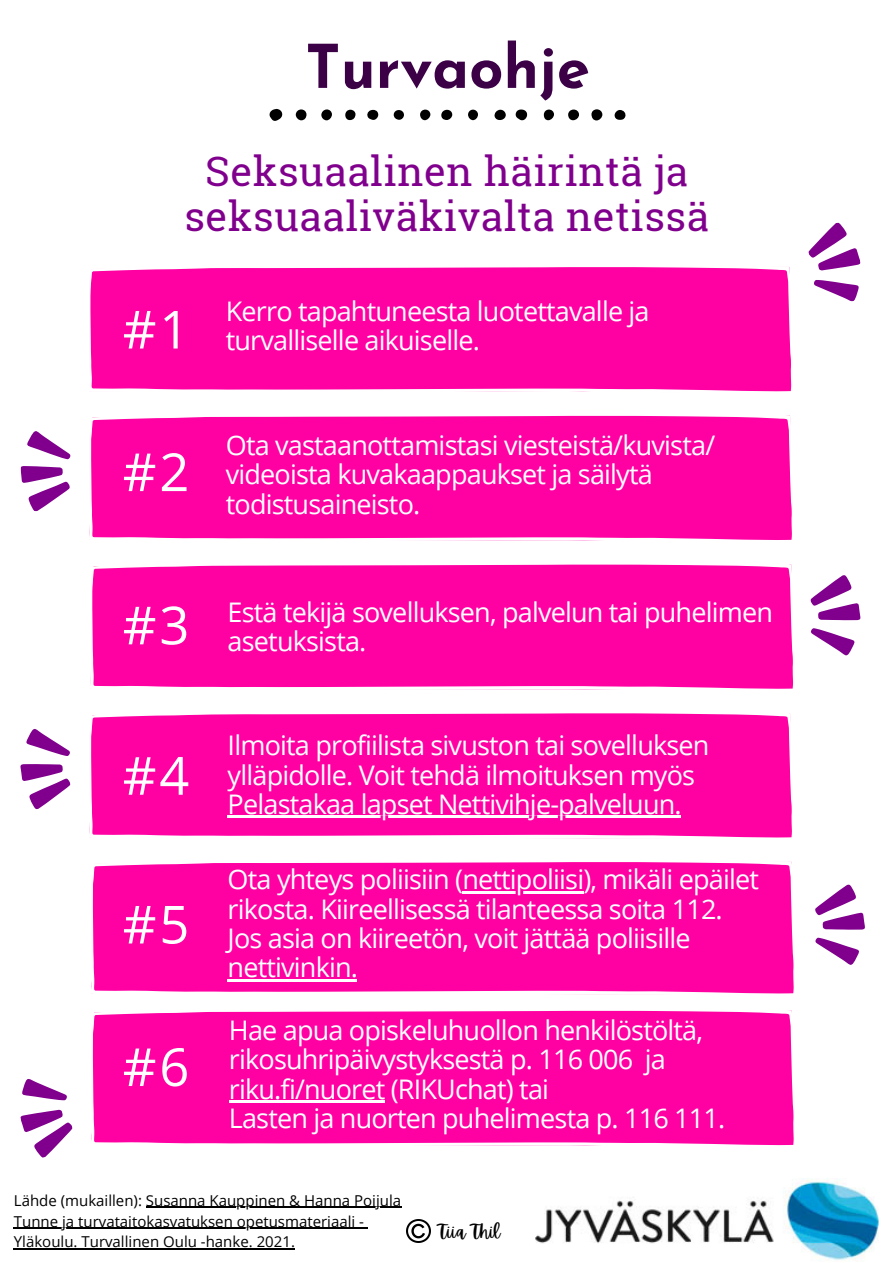
<style>
.page{position:relative;width:893px;height:1263px;background:#fff}
.page>*{position:absolute;margin:0;border:0;box-sizing:border-box;transform-origin:0 0}
.t1{font:700 60px "Josefin Sans";color:#3c0047}
.t2{font:52.5px "Open Sans";color:#fff}
.t3{font:40.5px/44.5px "Roboto Slab";letter-spacing:.015em;color:#80008d;text-align:center}
.t4{font:27px/29.2px "Open Sans";letter-spacing:-.03em;color:#fff}
.t5{font:18px "Apricots";color:#000}
.t6{font:15px "Open Sans";color:#000}
</style>
<div class="page">
<div style="left:90px;top:266px;width:702px;height:126px;background:#ff00a3"></div>
<div style="left:90px;top:564px;width:703px;height:126px;background:#ff00a3"></div>
<div style="left:91px;top:861px;width:703px;height:134px;background:#ff00a3"></div>
<hr style="left:146px;top:1207px;width:255px;height:1px;background:#000">
<hr style="left:14px;top:1228px;width:350px;height:1px;background:#000">
<hr style="left:14px;top:1248px;width:281px;height:1px;background:#000">
<div style="left:91px;top:1010px;width:703px;height:136px;background:#ff00a3"></div>
<img style="left:535px;top:1180px;width:343px;height:80px">
<img style="left:407px;top:1219px;width:23px;height:24px">
<svg style="left:269px;top:109px;width:14px;height:12px"></svg>
<svg style="left:515px;top:110px;width:12px;height:10px"></svg>
<div style="left:591px;top:109px;width:11px;height:11px;background:#000;border-radius:50%"></div>
<div style="left:568px;top:110px;width:11px;height:10px;background:#000;border-radius:5px"></div>
<div style="left:296px;top:109px;width:10px;height:11px;background:#000;border-radius:50%"></div>
<svg style="left:494px;top:110px;width:12px;height:10px"></svg>
<div style="left:321px;top:109px;width:11px;height:11px;background:#000;border-radius:5px"></div>
<div style="left:441px;top:110px;width:11px;height:10px;background:#000;border-radius:50%"></div>
<svg style="left:367px;top:110px;width:12px;height:10px"></svg>
<svg style="left:544px;top:110px;width:10px;height:10px"></svg>
<svg style="left:614px;top:110px;width:12px;height:10px"></svg>
<div style="left:420px;top:110px;width:10px;height:10px;background:#000;border-radius:50%"></div>
<svg style="left:345px;top:110px;width:11px;height:10px"></svg>
<svg style="left:468px;top:110px;width:10px;height:10px"></svg>
<div style="left:394px;top:110px;width:10px;height:10px;background:#000;border-radius:50%"></div>
<svg style="left:808px;top:222px;width:53px;height:80px"></svg>
<div style="left:89px;top:415px;width:703px;height:126px;background:#ff00a3"></div>
<div style="left:89px;top:713px;width:703px;height:126px;background:#ff00a3"></div>
<hr style="left:228px;top:815px;width:453px;height:3px;background:#fff">
<hr style="left:462px;top:891px;width:121px;height:2px;background:#fff">
<hr style="left:228px;top:979px;width:129px;height:2px;background:#fff">
<hr style="left:229px;top:1100px;width:155px;height:3px;background:#fff">
<svg style="left:810px;top:575px;width:50px;height:80px"></svg>
<svg style="left:815px;top:884px;width:50px;height:81px"></svg>
<svg style="left:20px;top:431px;width:51px;height:81px"></svg>
<svg style="left:20px;top:729px;width:50px;height:80px"></svg>
<svg style="left:20px;top:1079px;width:53px;height:79px"></svg>
<p class="t1" style="left:305px;top:43px;width:286px">Turvaohje</p>
<p class="t3" style="left:184px;top:148px;width:526px">Seksuaalinen häirintä ja seksuaaliväkivalta netissä</p>
<p class="t2" style="left:123px;top:292px;width:68px">#1</p>
<p class="t4" style="left:226px;top:296px;width:425px">Kerro tapahtuneesta luotettavalle ja turvalliselle aikuiselle.</p>
<p class="t2" style="left:123px;top:435px;width:68px">#2</p>
<p class="t2" style="left:123px;top:588px;width:68px">#3</p>
<p class="t2" style="left:123px;top:739px;width:68px">#4</p>
<p class="t2" style="left:123px;top:887px;width:68px">#5</p>
<p class="t2" style="left:123px;top:1030px;width:68px">#6</p>
<p class="t4" style="left:226px;top:430px;width:491px">Ota vastaanottamistasi viesteistä/kuvista/ videoista kuvakaappaukset ja säilytä todistusaineisto.</p>
<p class="t4" style="left:228px;top:597px;width:547px">Estä tekijä sovelluksen, palvelun tai puhelimen asetuksista.</p>
<p class="t4" style="left:228px;top:730px;width:483px">Ilmoita profiilista sivuston tai sovelluksen ylläpidolle. Voit tehdä ilmoituksen myös<br>Pelastakaa lapset Nettivihje-palveluun.</p>
<p class="t4" style="left:228px;top:864px;width:533px">Ota yhteys poliisiin (nettipoliisi), mikäli epäilet rikosta. Kiireellisessä tilanteessa soita 112.</p>
<p class="t4" style="left:228px;top:923px;width:464px">Jos asia on kiireetön, voit jättää poliisille nettivinkin.</p>
<p class="t4" style="left:229px;top:1015px;width:476px">Hae apua opiskeluhuollon henkilöstöltä, rikosuhripäivystyksestä p. 116 006 ja riku.fi/nuoret (RIKUchat) tai</p>
<p class="t4" style="left:229px;top:1103px;width:498px">Lasten ja nuorten puhelimesta p. 116 111.</p>
<p class="t6" style="left:14px;top:1190px;width:389px">Lähde (mukaillen): Susanna Kauppinen &amp; Hanna Poijula</p>
<p class="t6" style="left:14px;top:1210px;width:352px">Tunne ja turvataitokasvatuksen opetusmateriaali -</p>
<p class="t6" style="left:14px;top:1231px;width:283px">Yläkoulu. Turvallinen Oulu -hanke. 2021.</p>
<p class="t5" style="left:438px;top:1221px;width:64px">Tiia Thil</p>
</div>
